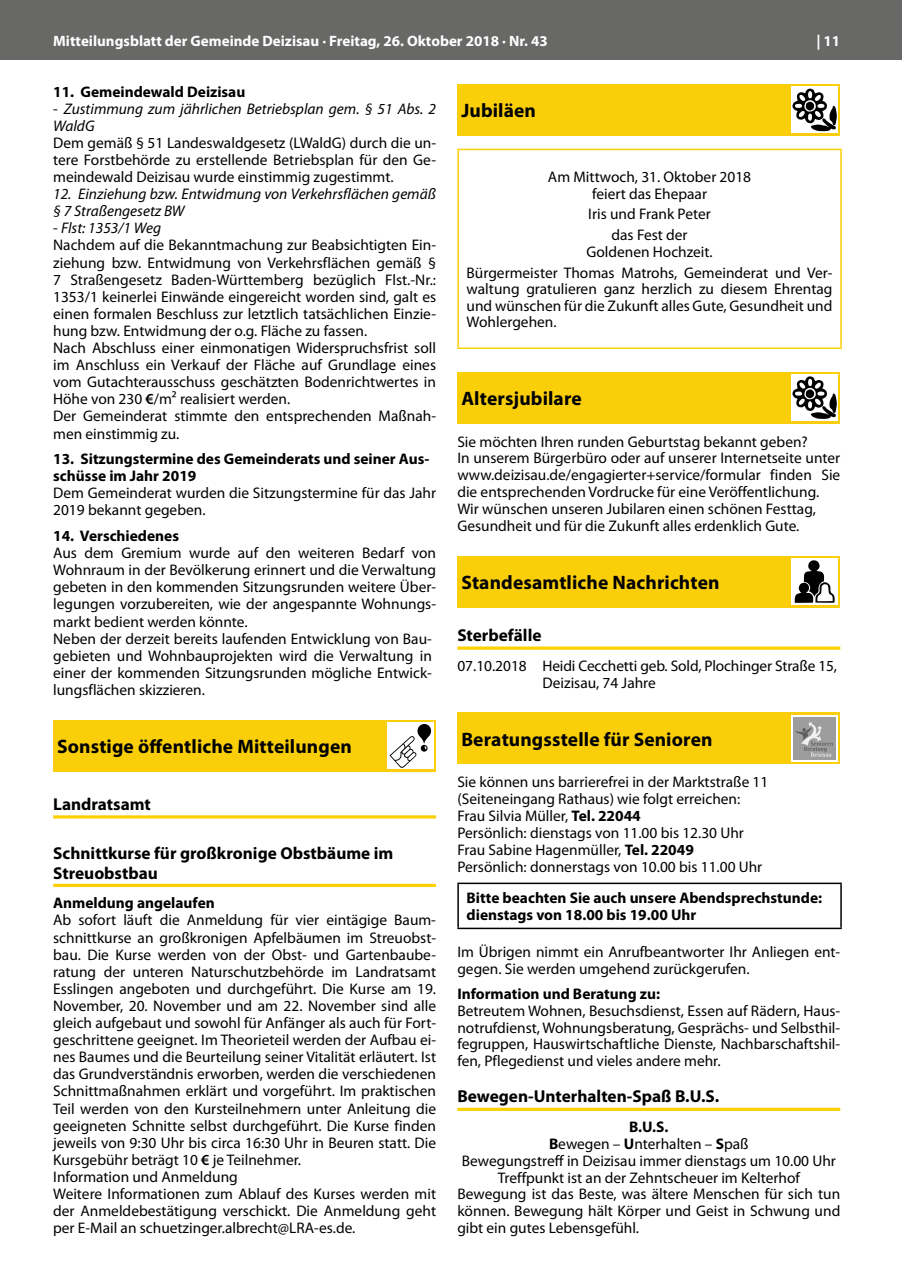
<style>
.page{position:relative;width:902px;height:1280px;background:#fff}
.page>*{position:absolute;margin:0;border:0;box-sizing:border-box;transform-origin:0 0}
.t1{font:700 19.5px "Myriad Pro";letter-spacing:.005em;color:#010101}
.t2{font:700 17.25px/19.4px "Myriad Pro";color:#000}
.t3{font:15.3px/17.1px "Myriad Pro";color:#000}
.t4{font:700 15.3px/17.1px "Myriad Pro";color:#000}
.t5{font:italic 15.3px/17.1px "Myriad Pro";color:#000}
.t6{font:700 15px "Myriad Pro";color:#fff}
.s1{font-style:normal}
.s2{font-style:italic}
.s3{font-weight:600}
.s4{font-weight:700}
</style>
<div class="page">
<div style="left:0;top:0;width:901px;height:60px;background:#686867"></div>
<hr style="left:53px;top:815px;width:383px;height:3px;background:#fdd000">
<hr style="left:53px;top:884px;width:383px;height:3px;background:#fdd000">
<div style="left:53px;top:720px;width:383px;height:51px;background:#facf09"></div>
<div style="left:387px;top:722px;width:47px;height:47px;background:#fff"></div>
<svg style="left:390px;top:724px;width:42px;height:44px"></svg>
<svg style="left:457px;top:646px;width:383px;height:4px;background:#fdd933"></svg>
<hr style="left:457px;top:1108px;width:383px;height:3px;background:#fdd000">
<div style="left:457px;top:84px;width:383px;height:51px;background:#facf09"></div>
<div style="left:791px;top:87px;width:46px;height:46px;background:#fff"></div>
<svg style="left:792px;top:89px;width:44px;height:42px"></svg>
<hr style="left:457px;top:149px;width:384px;height:1px;background:#fdd000">
<hr style="left:457px;top:150px;width:2px;height:197px;background:#fdd000">
<hr style="left:840px;top:150px;width:1px;height:197px;background:#fdd000">
<hr style="left:457px;top:347px;width:384px;height:2px;background:#fdd000">
<div style="left:457px;top:372px;width:383px;height:51px;background:#facf09"></div>
<div style="left:791px;top:374px;width:46px;height:47px;background:#fff"></div>
<svg style="left:792px;top:376px;width:44px;height:43px"></svg>
<div style="left:457px;top:556px;width:383px;height:51px;background:#facf09"></div>
<div style="left:791px;top:558px;width:46px;height:47px;background:#fff"></div>
<svg style="left:794px;top:560px;width:40px;height:43px"></svg>
<div style="left:457px;top:713px;width:383px;height:51px;background:#facf09"></div>
<div style="left:791px;top:715px;width:46px;height:47px;background:#fff"></div>
<div style="left:793px;top:717px;width:43px;height:43px;background:#9d9d9d"></div>
<svg style="left:795px;top:722px;width:37px;height:35px"></svg>
<hr style="left:457px;top:883px;width:384px;height:1px;background:#000">
<hr style="left:457px;top:884px;width:2px;height:44px;background:#000">
<hr style="left:840px;top:884px;width:1px;height:44px;background:#000">
<hr style="left:457px;top:928px;width:384px;height:1px;background:#000">
<p class="t6" style="left:53px;top:31px;width:496px">Mitteilungsblatt der Gemeinde Deizisau · Freitag, 26. Oktober 2018 · Nr. 43</p>
<p class="t6" style="left:816px;top:31px;width:25px">| 11</p>
<p class="t4" style="left:53px;top:82px;width:194px">11. Gemeindewald Deizisau</p>
<p class="t5" style="left:53px;top:100px;width:384px"><span class="s1">-</span> Zustimmung zum jährlichen Betriebsplan gem. § 51 Abs. 2<br>WaldG</p>
<p class="t3" style="left:53px;top:134px;width:384px;text-align:justify">Dem gemäß § 51 Landeswaldgesetz (LWaldG) durch die un&shy;tere Forstbehörde zu erstellende Betriebsplan für den Ge&shy;meindewald Deizisau wurde einstimmig zugestimmt.</p>
<p class="t5" style="left:53px;top:186px;width:384px">12. Einziehung bzw. Entwidmung von Verkehrsflächen gemäß § 7 Straßengesetz BW</p>
<p class="t3" style="left:53px;top:219px;width:384px">- <span class="s2">Flst: 1353/1 Weg<br></span>Nachdem auf die Bekanntmachung zur Beabsichtigten Ein&shy;ziehung bzw. Entwidmung von Verkehrsflächen gemäß § 7 Straßengesetz Baden-Württemberg bezüglich Flst.-Nr.:<br>1353/1 keinerlei Einwände eingereicht worden sind, galt es einen formalen Beschluss zur letztlich tatsächlichen Einzie&shy;hung bzw. Entwidmung der o.g. Fläche zu fassen.<br>Nach Abschluss einer einmonatigen Widerspruchsfrist soll im Anschluss ein Verkauf der Fläche auf Grundlage eines vom Gutachterausschuss geschätzten Bodenrichtwertes in Höhe von 230 <span class="s3">€</span>/m² realisiert werden.<br>Der Gemeinderat stimmte den entsprechenden Maßnah&shy;men einstimmig zu.</p>
<p class="t4" style="left:53px;top:450px;width:377px">13. Sitzungstermine des Gemeinderats und seiner Aus&shy;schüsse im Jahr 2019</p>
<p class="t3" style="left:53px;top:484px;width:384px">Dem Gemeinderat wurden die Sitzungstermine für das Jahr<br>2019 bekannt gegeben.</p>
<p class="t4" style="left:53px;top:527px;width:127px">14. Verschiedenes</p>
<p class="t3" style="left:53px;top:544px;width:384px">Aus dem Gremium wurde auf den weiteren Bedarf von Wohnraum in der Bevölkerung erinnert und die Verwaltung gebeten in den kommenden Sitzungsrunden weitere Über&shy;legungen vorzubereiten, wie der angespannte Wohnungs&shy;markt bedient werden könnte.<br>Neben der derzeit bereits laufenden Entwicklung von Bau&shy;gebieten und Wohnbauprojekten wird die Verwaltung in einer der kommenden Sitzungsrunden mögliche Entwick&shy;lungsflächen skizzieren.</p>
<p class="t1" style="left:461px;top:100px;width:76px">Jubiläen</p>
<p class="t3" style="left:548px;top:169px;width:205px;line-height:16.5px;text-align:center">Am Mittwoch, 31. Oktober 2018 feiert das Ehepaar</p>
<p class="t3" style="left:588px;top:204px;width:124px;line-height:20.7px;text-align:center">Iris und Frank Peter das Fest der</p>
<p class="t3" style="left:466px;top:241px;width:367px;line-height:20.7px;text-align:center">Goldenen Hochzeit.<br>Bürgermeister Thomas Matrohs, Gemeinderat und Ver-</p>
<p class="t3" style="left:466px;top:280px;width:367px;line-height:16.5px;text-align:justify">waltung gratulieren ganz herzlich zu diesem Ehrentag und wünschen für die Zukunft alles Gute, Gesundheit und Wohlergehen.</p>
<p class="t1" style="left:461px;top:387px;width:122px">Altersjubilare</p>
<p class="t3" style="left:457px;top:433px;width:384px">Sie möchten Ihren runden Geburtstag bekannt geben?<br>In unserem Bürgerbüro oder auf unserer Internetseite unter www.deizisau.de/engagierter+service/formular finden Sie die entsprechenden Vordrucke für eine Veröffentlichung.<br>Wir wünschen unseren Jubilaren einen schönen Festtag, Gesundheit und für die Zukunft alles erdenklich Gute.</p>
<p class="t1" style="left:461px;top:571px;width:260px">Standesamtliche Nachrichten</p>
<p class="t2" style="left:457px;top:625px;width:86px">Sterbefälle</p>
<p class="t3" style="left:542px;top:657px;width:296px;text-indent:-85px">07.10.2018 Heidi Cecchetti geb. Sold, Plochinger Straße 15,<br>Deizisau, 74 Jahre</p>
<p class="t1" style="left:57px;top:735px;width:296px">Sonstige öffentliche Mitteilungen</p>
<p class="t2" style="left:53px;top:794px;width:99px">Landratsamt</p>
<p class="t2" style="left:53px;top:843px;width:342px">Schnittkurse für großkronige Obstbäume im<br>Streuobstbau</p>
<p class="t4" style="left:53px;top:894px;width:163px">Anmeldung angelaufen</p>
<p class="t3" style="left:53px;top:911px;width:384px">Ab sofort läuft die Anmeldung für vier eintägige Baum&shy;schnittkurse an großkronigen Apfelbäumen im Streuobst&shy;bau. Die Kurse werden von der Obst- und Gartenbaube&shy;ratung der unteren Naturschutzbehörde im Landratsamt Esslingen angeboten und durchgeführt. Die Kurse am 19.<br>November, 20. November und am 22. November sind alle gleich aufgebaut und sowohl für Anfänger als auch für Fort&shy;geschrittene geeignet. Im Theorieteil werden der Aufbau ei&shy;nes Baumes und die Beurteilung seiner Vitalität erläutert. Ist das Grundverständnis erworben, werden die verschiedenen Schnittmaßnahmen erklärt und vorgeführt. Im praktischen Teil werden von den Kursteilnehmern unter Anleitung die geeigneten Schnitte selbst durchgeführt. Die Kurse finden jeweils von 9:30 Uhr bis circa 16:30 Uhr in Beuren statt. Die Kursgebühr beträgt 10 <span class="s3">€</span> je Teilnehmer.<br>Information und Anmeldung<br>Weitere Informationen zum Ablauf des Kurses werden mit der Anmeldebestätigung verschickt. Die Anmeldung geht per E-Mail an schuetzinger.albrecht@LRA-es.de.</p>
<p class="t1" style="left:461px;top:728px;width:252px">Beratungsstelle für Senioren</p>
<p class="t3" style="left:457px;top:773px;width:312px">Sie können uns barrierefrei in der Marktstraße 11 (Seiteneingang Rathaus) wie folgt erreichen:<br>Frau Silvia Müller, <span class="s4">Tel. 22044<br></span>Persönlich: dienstags von 11.00 bis 12.30 Uhr Frau Sabine Hagenmüller, <span class="s4">Tel. 22049<br></span>Persönlich: donnerstags von 10.00 bis 11.00 Uhr</p>
<p class="t4" style="left:466px;top:889px;width:357px;line-height:16.5px">Bitte beachten Sie auch unsere Abendsprechstunde: dienstags von 18.00 bis 19.00 Uhr</p>
<p class="t3" style="left:457px;top:943px;width:384px">Im Übrigen nimmt ein Anrufbeantworter Ihr Anliegen ent&shy;gegen. Sie werden umgehend zurückgerufen.</p>
<p class="t4" style="left:457px;top:985px;width:204px">Information und Beratung zu:</p>
<p class="t3" style="left:457px;top:1002px;width:384px;text-align:justify">Betreutem Wohnen, Besuchsdienst, Essen auf Rädern, Haus&shy;notrufdienst, Wohnungsberatung, Gesprächs- und Selbsthil&shy;fegruppen, Hauswirtschaftliche Dienste, Nachbarschaftshil&shy;fen, Pflegedienst und vieles andere mehr.</p>
<p class="t2" style="left:457px;top:1086px;width:263px">Bewegen-Unterhalten-Spaß B.U.S.</p>
<p class="t4" style="left:629px;top:1118px;width:41px">B.U.S.</p>
<p class="t3" style="left:549px;top:1135px;width:201px"><span class="s4">B</span>ewegen – <span class="s4">U</span>nterhalten – <span class="s4">S</span>paß</p>
<p class="t3" style="left:461px;top:1152px;width:375px">Bewegungstreff in Deizisau immer dienstags um 10.00 Uhr</p>
<p class="t3" style="left:497px;top:1169px;width:304px">Treffpunkt ist an der Zehntscheuer im Kelterhof</p>
<p class="t3" style="left:457px;top:1185px;width:384px">Bewegung ist das Beste, was ältere Menschen für sich tun</p>
<p class="t3" style="left:457px;top:1202px;width:384px">können. Bewegung hält Körper und Geist in Schwung und</p>
<p class="t3" style="left:457px;top:1219px;width:183px">gibt ein gutes Lebensgefühl.</p>
</div>
